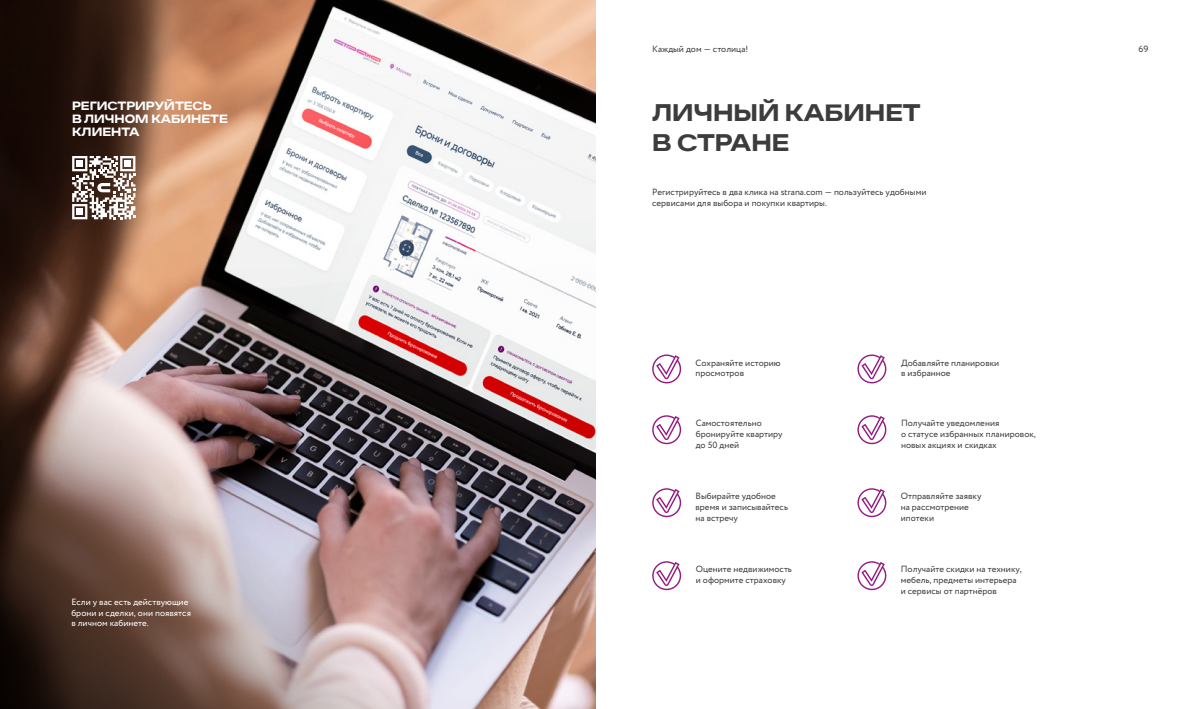
<style>
.page{position:relative;width:1191px;height:709px;background:#fff}
.page>*{position:absolute;margin:0;border:0;box-sizing:border-box;transform-origin:0 0}
.t1{font:600 22px/30px "Strana Font";color:#3c3c3b}
.t2{font:600 11px/13.2px "Strana Font";color:#fff}
.t3{font:9px/10.8px "Circe";color:#3c3c3b}
.t4{font:9px/10.8px "Circe";color:#fff}
</style>
<div class="page">
<img style="left:0;top:0;width:595px;height:709px">
<img style="left:0;top:219px;width:491px;height:490px">
<svg style="left:72px;top:156px;width:63px;height:63px"></svg>
<svg style="left:857px;top:354px;width:29px;height:29px"></svg>
<svg style="left:652px;top:354px;width:29px;height:29px"></svg>
<svg style="left:652px;top:415px;width:29px;height:29px"></svg>
<svg style="left:857px;top:415px;width:29px;height:29px"></svg>
<svg style="left:857px;top:488px;width:29px;height:29px"></svg>
<svg style="left:652px;top:488px;width:29px;height:29px"></svg>
<svg style="left:652px;top:561px;width:29px;height:29px"></svg>
<svg style="left:857px;top:561px;width:29px;height:29px"></svg>
<p class="t2" style="left:72px;top:99px;width:157px">РЕГИСТРИРУЙТЕСЬ<br>В ЛИЧНОМ КАБИНЕТЕ<br>КЛИЕНТА</p>
<p class="t4" style="left:71px;top:596px;width:121px">Если у вас есть действующие брони и сделки, они появятся в личном кабинете.</p>
<p class="t3" style="left:652px;top:44px;width:98px">Каждый дом — столица!</p>
<p class="t3" style="left:1138px;top:44px;width:11px">69</p>
<h1 class="t1" style="left:652px;top:98px;width:270px">ЛИЧНЫЙ КАБИНЕТ<br>В СТРАНЕ</h1>
<p class="t3" style="left:652px;top:187px;width:276px">Регистрируйтесь в два клика на strana.com — пользуйтесь удобными сервисами для выбора и покупки квартиры.</p>
<p class="t3" style="left:695px;top:357px;width:87px">Сохраняйте историю просмотров</p>
<p class="t3" style="left:901px;top:357px;width:100px">Добавляйте планировки в избранное</p>
<p class="t3" style="left:696px;top:418px;width:88px">Самостоятельно бронируйте квартиру до 50 дней</p>
<p class="t3" style="left:901px;top:418px;width:136px">Получайте уведомления<br>о статусе избранных планировок, новых акциях и скидках</p>
<p class="t3" style="left:695px;top:491px;width:94px">Выбирайте удобное время и записывайтесь на встречу</p>
<p class="t3" style="left:696px;top:564px;width:98px">Оцените недвижимость и оформите страховку</p>
<p class="t3" style="left:900px;top:491px;width:82px">Отправляйте заявку на рассмотрение ипотеки</p>
<p class="t3" style="left:900px;top:564px;width:123px">Получайте скидки на технику, мебель, предметы интерьера и сервисы от партнёров</p>
</div>
